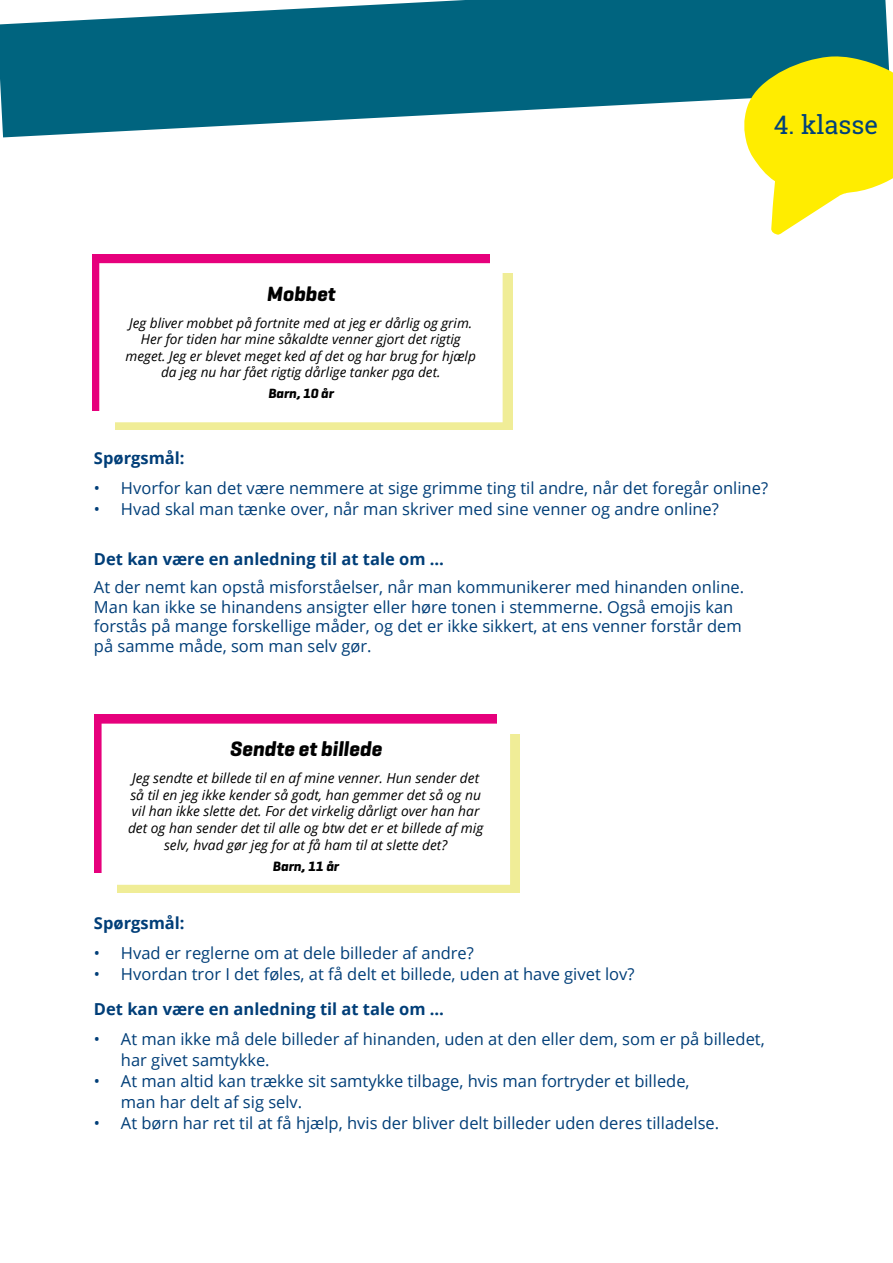
<style>
.page{position:relative;width:893px;height:1263px;background:#fff}
.page>*{position:absolute;margin:0;border:0;box-sizing:border-box;transform-origin:0 0}
.t1{font:25.5px "Roboto Slab";color:#00417a}
.t2{font:italic 700 21.15px "Geogrotesque";color:#000}
.t3{font:italic 700 21px "Geogrotesque";color:#000}
.t4{font:16.5px/19.5px "Open Sans";color:#003e78}
.t5{font:700 16.5px "Open Sans";color:#003e78}
.t6{font:italic 13.8px/16.5px "Open Sans";color:#000;text-align:center}
.t7{font:italic 700 13.8px "Geogrotesque";color:#000}
.t8{font:italic 13.65px/16.4px "Open Sans";color:#000;text-align:center}
.t9{font:italic 700 13.65px "Geogrotesque";color:#000}
</style>
<div class="page">
<svg style="left:0;top:0;width:889px;height:137px;fill:#00647f"></svg>
<svg style="left:744px;top:56px;width:149px;height:179px"></svg>
<div style="left:94px;top:714px;width:403px;height:159px;background:#e6007c"></div>
<div style="left:118px;top:734px;width:402px;height:159px;background:#f0ed97"></div>
<div style="left:102px;top:724px;width:408px;height:161px;background:#fff;border:2px solid #fff"></div>
<div style="left:92px;top:254px;width:398px;height:157px;background:#e6007c"></div>
<div style="left:115px;top:273px;width:398px;height:157px;background:#f0ed97"></div>
<div style="left:99px;top:263px;width:404px;height:159px;background:#fff;border:2px solid #fff"></div>
<p class="t3" style="left:267px;top:281px;width:70px">Mobbet</p>
<p class="t8" style="left:126px;top:315px;width:352px">Jeg bliver mobbet på fortnite med at jeg er dårlig og grim.<br>Her for tiden har mine såkaldte venner gjort det rigtig meget. Jeg er blevet meget ked af det og har brug for hjælp da jeg nu har fået rigtig dårlige tanker pga det.</p>
<p class="t9" style="left:268px;top:385px;width:67px">Barn, 10 år</p>
<h1 class="t1" style="left:774px;top:107px;width:106px">4. klasse</h1>
<p class="t5" style="left:94px;top:447px;width:92px">Spørgsmål:</p>
<p class="t4" style="left:94px;top:478px;width:676px">• Hvorfor kan det være nemmere at sige grimme ting til andre, når det foregår online?</p>
<p class="t4" style="left:94px;top:499px;width:626px">• Hvad skal man tænke over, når man skriver med sine venner og andre online?</p>
<p class="t5" style="left:94px;top:547px;width:351px">Det kan være en anledning til at tale om …</p>
<p class="t4" style="left:94px;top:577px;width:652px">At der nemt kan opstå misforståelser, når man kommunikerer med hinanden online.<br>Man kan ikke se hinandens ansigter eller høre tonen i stemmerne. Også emojis kan forstås på mange forskellige måder, og det er ikke sikkert, at ens venner forstår dem på samme måde, som man selv gør.</p>
<p class="t2" style="left:230px;top:736px;width:154px">Sendte et billede</p>
<p class="t6" style="left:128px;top:770px;width:357px">Jeg sendte et billede til en af mine venner. Hun sender det så til en jeg ikke kender så godt, han gemmer det så og nu vil han ikke slette det. For det virkelig dårligt over han har det og han sender det til alle og btw det er et billede af mig selv, hvad gør jeg for at få ham til at slette det?</p>
<p class="t7" style="left:272px;top:857px;width:68px">Barn, 11 år</p>
<p class="t5" style="left:94px;top:911px;width:92px">Spørgsmål:</p>
<p class="t4" style="left:94px;top:943px;width:381px">• Hvad er reglerne om at dele billeder af andre?</p>
<p class="t4" style="left:94px;top:964px;width:542px">• Hvordan tror I det føles, at få delt et billede, uden at have givet lov?</p>
<p class="t5" style="left:94px;top:997px;width:351px">Det kan være en anledning til at tale om …</p>
<p class="t4" style="left:121px;top:1027px;width:645px;line-height:21px;text-indent:-27px">• At man ikke må dele billeder af hinanden, uden at den eller dem, som er på billedet, har givet samtykke.</p>
<p class="t4" style="left:121px;top:1069px;width:570px;line-height:21px;text-indent:-27px">• At man altid kan trække sit samtykke tilbage, hvis man fortryder et billede, man har delt af sig selv.</p>
<p class="t4" style="left:94px;top:1112px;width:627px">• At børn har ret til at få hjælp, hvis der bliver delt billeder uden deres tilladelse.</p>
</div>
